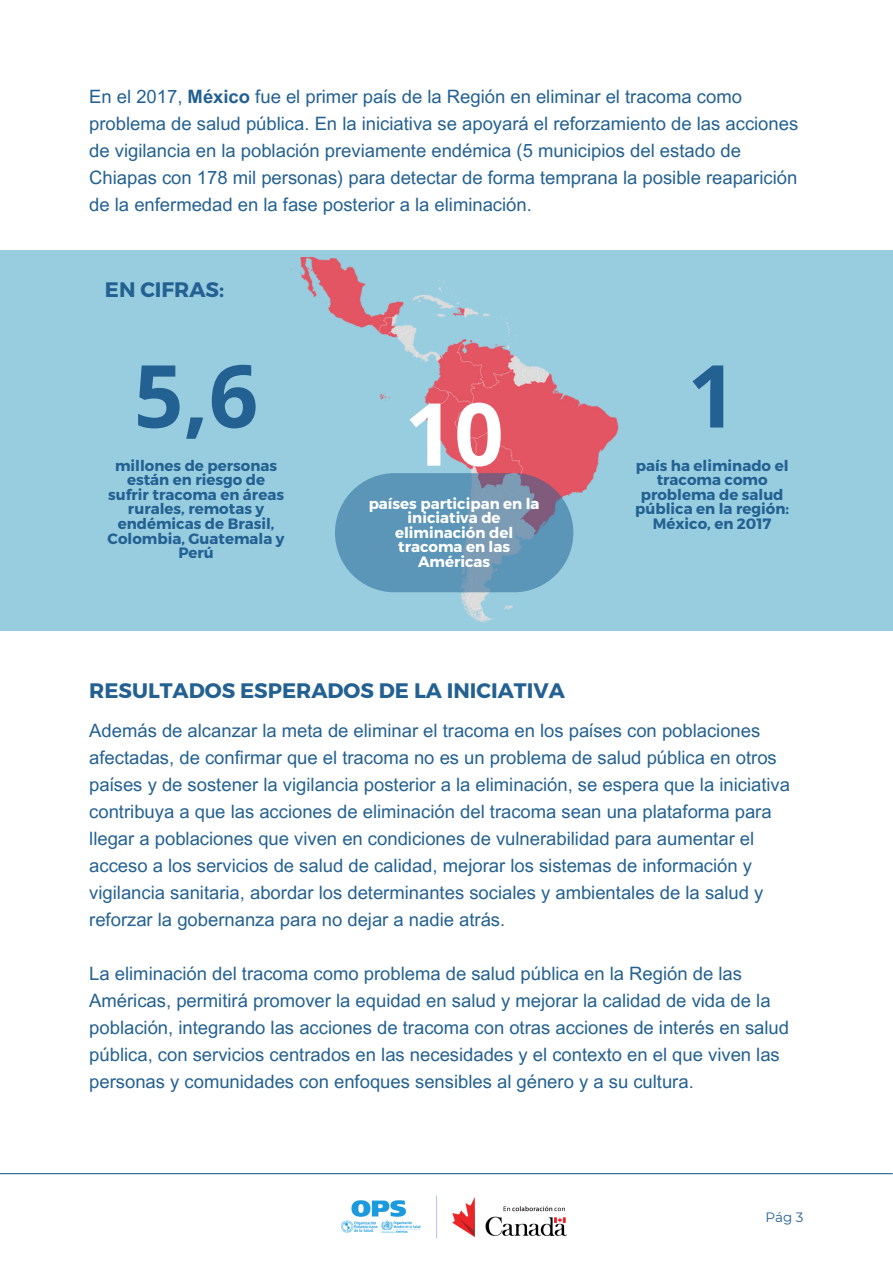
<style>
.page{position:relative;width:893px;height:1264px;background:#fff}
.page>*{position:absolute;margin:0;border:0;box-sizing:border-box;transform-origin:0 0}
.t1{font:700 86.85px "Open Sans";color:#236192}
.t2{font:700 86.85px "Open Sans";color:#fff}
.t3{font:700 21px "Montserrat";color:#236192}
.t4{font:18.45px/27px "Arial MT Pro";color:#236192}
.t5{font:700 15px/14.5px "Montserrat";color:#236192;text-align:center}
.t6{font:700 15px/14.5px "Montserrat";color:#fff;text-align:center}
.t7{font:13.5px "Montserrat";color:#236192}
.s1{font-weight:700}
</style>
<div class="page">
<hr style="left:0;top:1173px;width:892px;height:1px;background:#236192">
<div style="left:0;top:250px;width:892px;height:381px;background:#98cde0"></div>
<img style="left:290px;top:257px;width:329px;height:366px">
<svg style="left:335px;top:473px;width:238px;height:119px;fill:#5b95b7"></svg>
<img style="left:340px;top:1195px;width:227px;height:44px">
<p class="t4" style="left:89px;top:86px;width:710px">En el 2017, <span class="s1">México</span> fue el primer país de la Región en eliminar el tracoma como problema de salud pública. En la iniciativa se apoyará el reforzamiento de las acciones de vigilancia en la población previamente endémica (5 municipios del estado de Chiapas con 178 mil personas) para detectar de forma temprana la posible reaparición de la enfermedad en la fase posterior a la eliminación.</p>
<p class="t3" style="left:105px;top:276px;width:121px">EN CIFRAS:</p>
<p class="t1" style="left:134px;top:335px;width:126px">5,6</p>
<p class="t5" style="left:108px;top:457px;width:178px">millones de personas están en riesgo de sufrir tracoma en áreas rurales, remotas y endémicas de Brasil,<br>Colombia, Guatemala y<br>Perú</p>
<p class="t2" style="left:404px;top:373px;width:101px">10</p>
<p class="t6" style="left:368px;top:495px;width:172px">países participan en la iniciativa de eliminación del tracoma en las<br>Américas</p>
<p class="t3" style="left:89px;top:677px;width:477px">RESULTADOS ESPERADOS DE LA INICIATIVA</p>
<p class="t1" style="left:687px;top:335px;width:51px">1</p>
<p class="t5" style="left:635px;top:457px;width:155px">país ha eliminado el tracoma como problema de salud pública en la región:<br>México, en 2017</p>
<p class="t4" style="left:89px;top:719px;width:702px">Además de alcanzar la meta de eliminar el tracoma en los países con poblaciones afectadas, de confirmar que el tracoma no es un problema de salud pública en otros países y de sostener la vigilancia posterior a la eliminación, se espera que la iniciativa contribuya a que las acciones de eliminación del tracoma sean una plataforma para llegar a poblaciones que viven en condiciones de vulnerabilidad para aumentar el acceso a los servicios de salud de calidad, mejorar los sistemas de información y vigilancia sanitaria, abordar los determinantes sociales y ambientales de la salud y reforzar la gobernanza para no dejar a nadie atrás.</p>
<p class="t4" style="left:89px;top:962px;width:701px">La eliminación del tracoma como problema de salud pública en la Región de las Américas, permitirá promover la equidad en salud y mejorar la calidad de vida de la población, integrando las acciones de tracoma con otras acciones de interés en salud pública, con servicios centrados en las necesidades y el contexto en el que viven las personas y comunidades con enfoques sensibles al género y a su cultura.</p>
<p class="t7" style="left:765px;top:1208px;width:40px">Pág 3</p>
</div>
